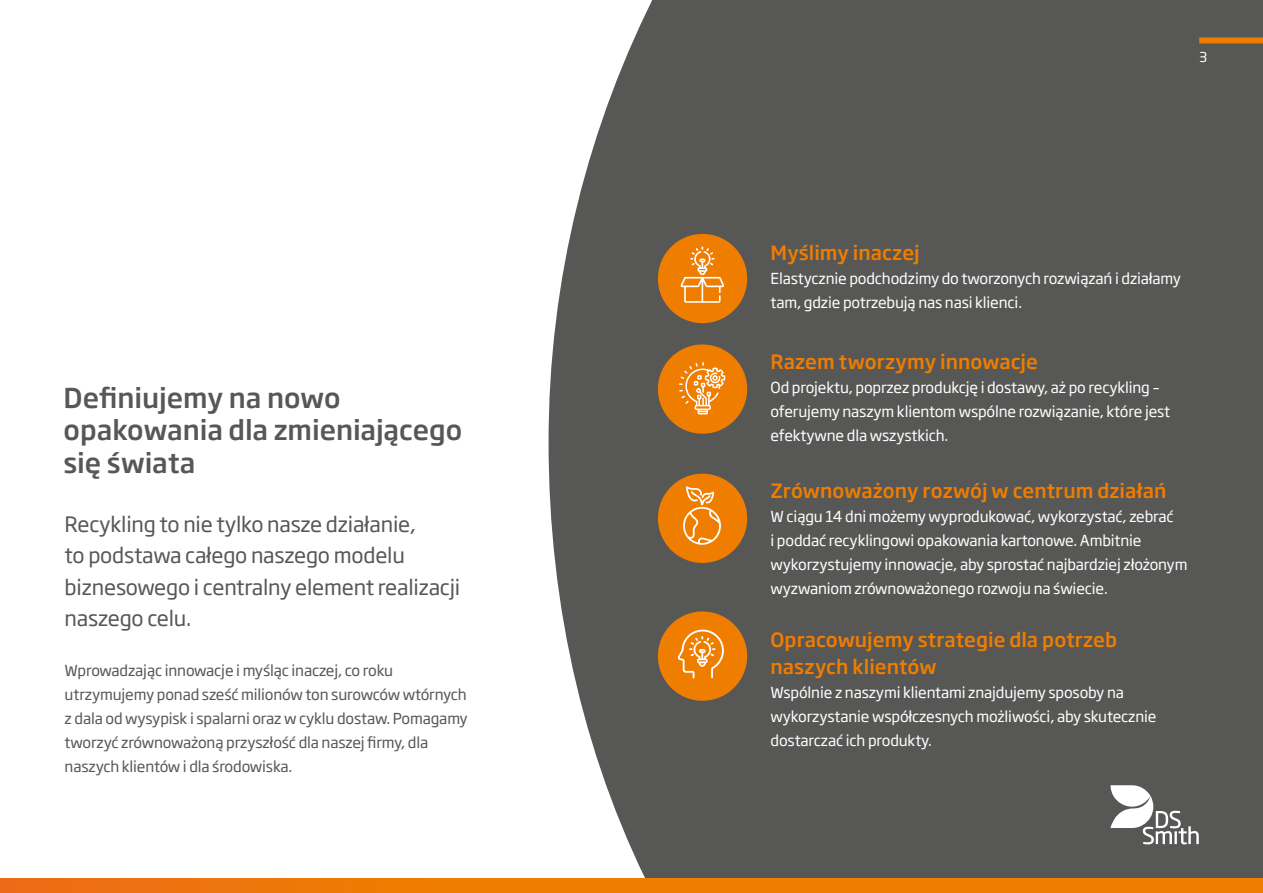
<style>
.page{position:relative;width:1263px;height:893px;background:#fff}
.page>*{position:absolute;margin:0;border:0;box-sizing:border-box;transform-origin:0 0}
.t1{font:500 27px/32.4px "Soho Gothic Pro";letter-spacing:-.005em;color:#575756}
.t2{font:21px/31.5px "Soho Gothic Pro";letter-spacing:-.01em;color:#575756}
.t3{font:500 19.5px/27px "Soho Gothic Pro";color:#ef7d00}
.t4{font:15px/24px "Soho Gothic Pro";letter-spacing:-.01em;color:#fff}
.t5{font:15px/24px "Soho Gothic Pro";letter-spacing:-.01em;color:#575756}
.t6{font:13.5px "Soho Gothic Pro";color:#fff}
</style>
<div class="page">
<div style="left:549px;top:0;width:714px;height:878px;background:#575756"></div>
<div style="left:0;top:878px;width:1263px;height:15px;background:#ef7d00"></div>
<div style="left:0;top:878px;width:536px;height:15px;background:#ee760a"></div>
<div style="left:1199px;top:37px;width:64px;height:6px;background:#ef7d00"></div>
<div style="left:658px;top:344px;width:89px;height:90px;background:#ef7d00;border-radius:50%"></div>
<svg style="left:679px;top:362px;width:46px;height:52px"></svg>
<div style="left:658px;top:474px;width:89px;height:89px;background:#ef7d00;border-radius:50%"></div>
<svg style="left:683px;top:486px;width:38px;height:59px"></svg>
<svg style="left:1110px;top:785px;width:89px;height:59px"></svg>
<div style="left:658px;top:611px;width:89px;height:90px;background:#ef7d00;border-radius:50%"></div>
<svg style="left:678px;top:629px;width:46px;height:49px"></svg>
<div style="left:658px;top:234px;width:89px;height:89px;background:#ef7d00;border-radius:50%"></div>
<svg style="left:681px;top:247px;width:43px;height:56px"></svg>
<h1 class="t1" style="left:64px;top:380px;width:400px">Definiujemy na nowo opakowania dla zmieniającego się świata</h1>
<h2 class="t2" style="left:65px;top:507px;width:397px">Recykling to nie tylko nasze działanie,<br>to podstawa całego naszego modelu biznesowego i centralny element realizacji naszego celu.</h2>
<p class="t5" style="left:65px;top:657px;width:405px">Wprowadzając innowacje i myśląc inaczej, co roku utrzymujemy ponad sześć milionów ton surowców wtórnych z dala od wysypisk i spalarni oraz w cyklu dostaw. Pomagamy tworzyć zrównoważoną przyszłość dla naszej firmy, dla naszych klientów i dla środowiska.</p>
<p class="t6" style="left:1199px;top:47px;width:10px">3</p>
<h3 class="t3" style="left:770px;top:238px;width:151px">Myślimy inaczej</h3>
<p class="t4" style="left:770px;top:266px;width:412px">Elastycznie podchodzimy do tworzonych rozwiązań i działamy tam, gdzie potrzebują nas nasi klienci.</p>
<h3 class="t3" style="left:770px;top:347px;width:269px">Razem tworzymy innowacje</h3>
<p class="t4" style="left:770px;top:375px;width:401px">Od projektu, poprzez produkcję i dostawy, aż po recykling – oferujemy naszym klientom wspólne rozwiązanie, które jest efektywne dla wszystkich.</p>
<h3 class="t3" style="left:770px;top:476px;width:398px">Zrównoważony rozwój w centrum działań</h3>
<p class="t4" style="left:770px;top:504px;width:418px">W ciągu 14 dni możemy wyprodukować, wykorzystać, zebrać<br>i poddać recyklingowi opakowania kartonowe. Ambitnie wykorzystujemy innowacje, aby sprostać najbardziej złożonym wyzwaniom zrównoważonego rozwoju na świecie.</p>
<h3 class="t3" style="left:770px;top:625px;width:348px">Opracowujemy strategie dla potrzeb naszych klientów</h3>
<p class="t4" style="left:770px;top:679px;width:388px">Wspólnie z naszymi klientami znajdujemy sposoby na wykorzystanie współczesnych możliwości, aby skutecznie dostarczać ich produkty.</p>
</div>
